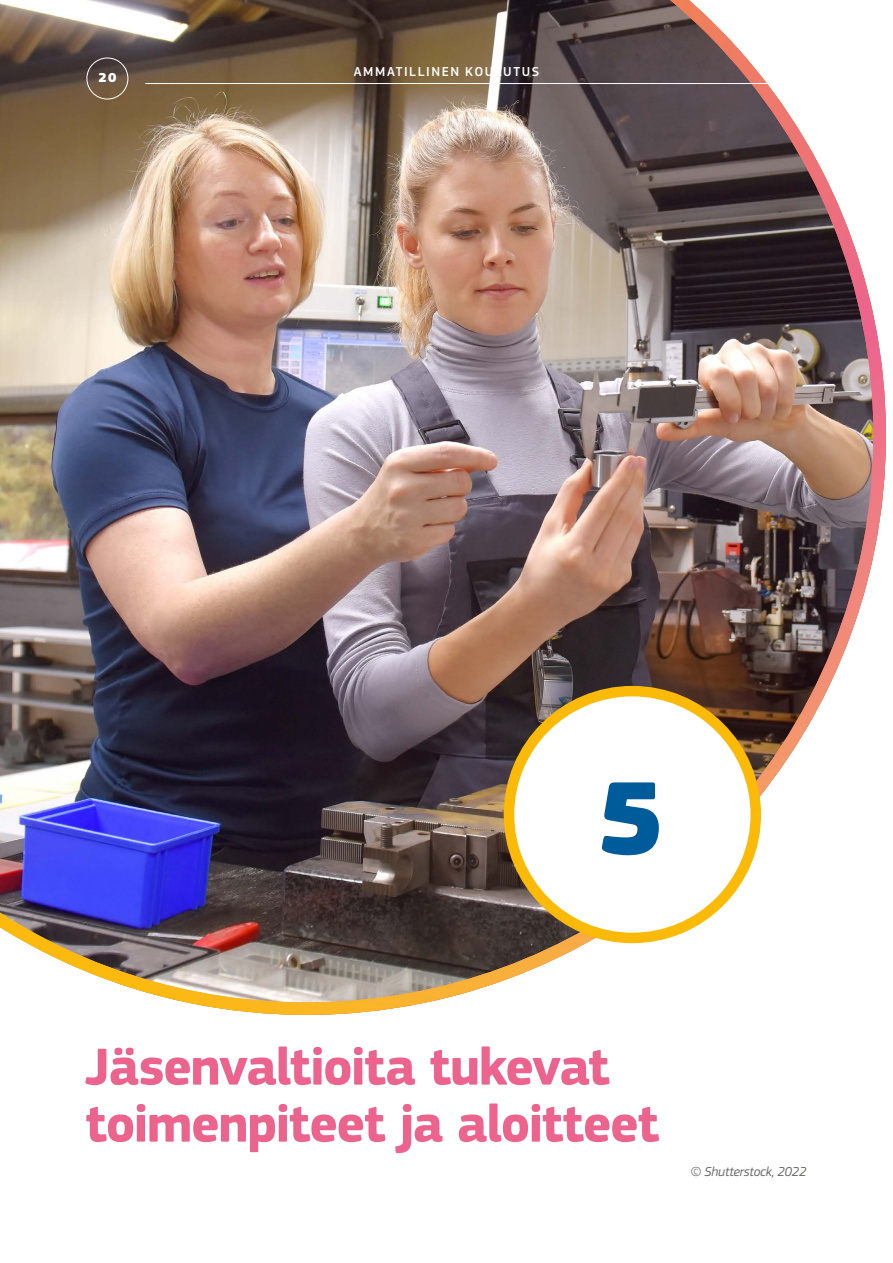
<style>
.page{position:relative;width:893px;height:1263px;background:#fff}
.page>*{position:absolute;margin:0;border:0;box-sizing:border-box;transform-origin:0 0}
.Chapter_Number{font:900 108px "EC Square Sans Pro Extra";color:#005b9a}
.Chapter_title_pink{font:700 54px/57px "EC Square Sans Pro";letter-spacing:-.03em;color:#ec638e}
.Running_Head{font:500 13.5px "EC Square Sans Pro";letter-spacing:.12em;color:#fff}
.Copyright-grey{font:italic 13.5px "EC Square Sans Pro";letter-spacing:-.015em;color:#6b6b6a}
.Running_Head-2{font:900 13.5px "EC Square Sans Pro Extra";color:#fff}
</style>
<div class="page">
<img style="left:0;top:0;width:886px;height:1015px">
<div style="left:504px;top:686px;width:257px;height:257px;background:#fff;border:10px solid #fbba07;border-radius:50%"></div>
<hr style="left:145px;top:83px;width:661px;height:1px;background:#fff">
<div style="left:87px;top:58px;width:41px;height:41px;border:1px solid #fff;border-radius:50%"></div>
<p class="Running_Head-2" style="left:98px;top:69px;width:19px">20</p>
<p class="Running_Head" style="left:354px;top:64px;width:187px">AMMATILLINEN KOULUTUS</p>
<p class="Chapter_Number" style="left:598px;top:748px;width:68px">2</p>
<p class="Chapter_Number" style="left:598px;top:751px;width:68px">5</p>
<p class="Chapter_title_pink" style="left:85px;top:1040px;width:576px">Jäsenvaltioita tukevat toimenpiteet ja aloitteet</p>
<p class="Copyright-grey" style="left:691px;top:1164px;width:117px">© Shutterstock, 2022</p>
</div>
